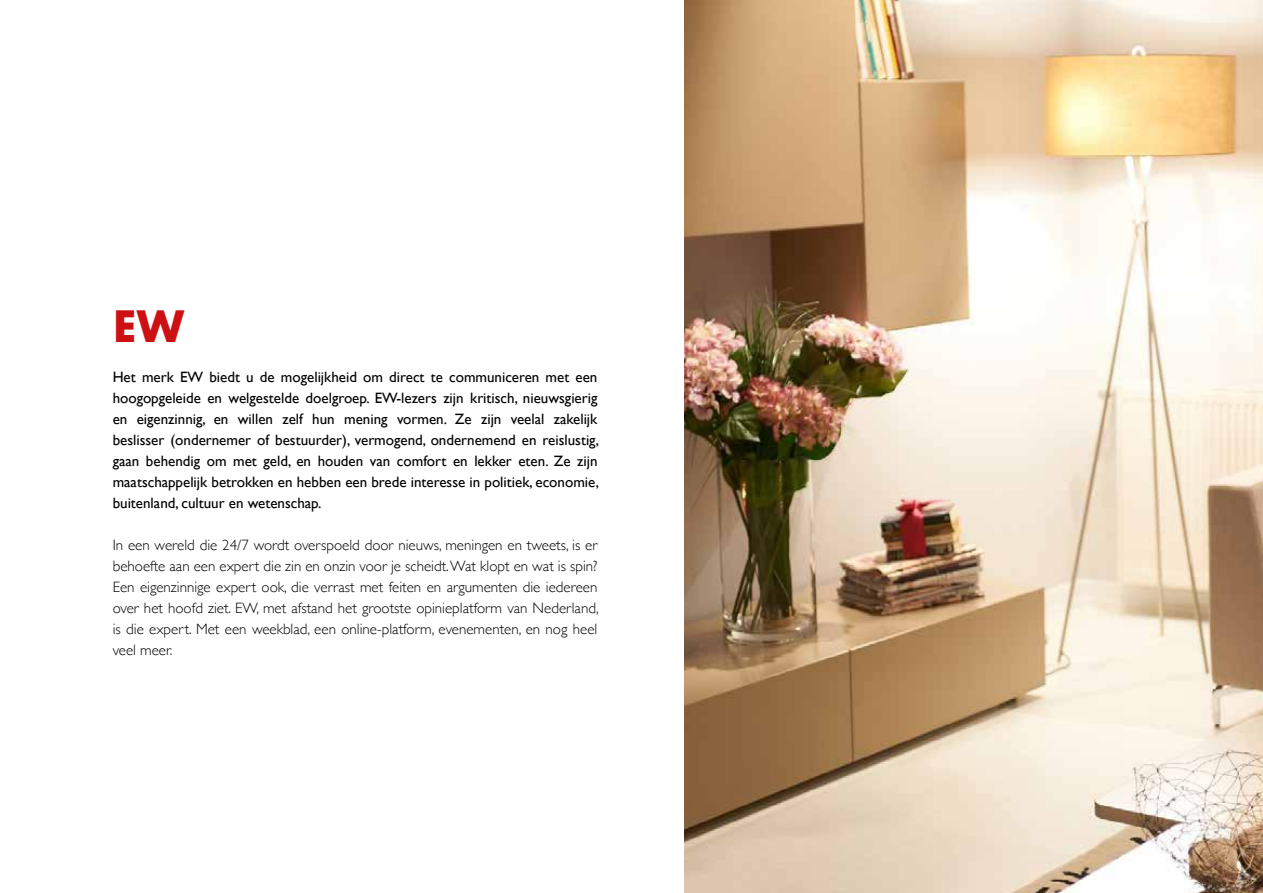
<style>
.page{position:relative;width:1263px;height:893px;background:#fff}
.page>*{position:absolute;margin:0;border:0;box-sizing:border-box;transform-origin:0 0}
.t1{font:700 42px "Futura";color:#cd1013}
.t2{font:15px/21px "Gill Sans";color:#000;text-align:justify}
.t3{font:300 15px/21px "Gill Sans";color:#000;text-align:justify}
</style>
<div class="page">
<img style="left:685px;top:0;width:578px;height:893px">
<h1 class="t1" style="left:113px;top:296px;width:74px">EW</h1>
<p class="t2" style="left:113px;top:366px;width:488px">Het merk EW biedt u de mogelijkheid om direct te communiceren met een hoogopgeleide en welgestelde doelgroep. EW-lezers zijn kritisch, nieuwsgierig en eigenzinnig, en willen zelf hun mening vormen. Ze zijn veelal zakelijk beslisser (ondernemer of bestuurder), vermogend, ondernemend en reislustig, gaan behendig om met geld, en houden van comfort en lekker eten. Ze zijn maatschappelijk betrokken en hebben een brede interesse in politiek, economie, buitenland, cultuur en wetenschap.</p>
<p class="t3" style="left:113px;top:534px;width:487px">In een wereld die 24/7 wordt overspoeld door nieuws, meningen en tweets, is er behoefte aan een expert die zin en onzin voor je scheidt. Wat klopt en wat is spin?<br>Een eigenzinnige expert ook, die verrast met feiten en argumenten die iedereen over het hoofd ziet. EW, met afstand het grootste opinieplatform van Nederland, is die expert. Met een weekblad, een online-platform, evenementen, en nog heel veel meer.</p>
</div>
